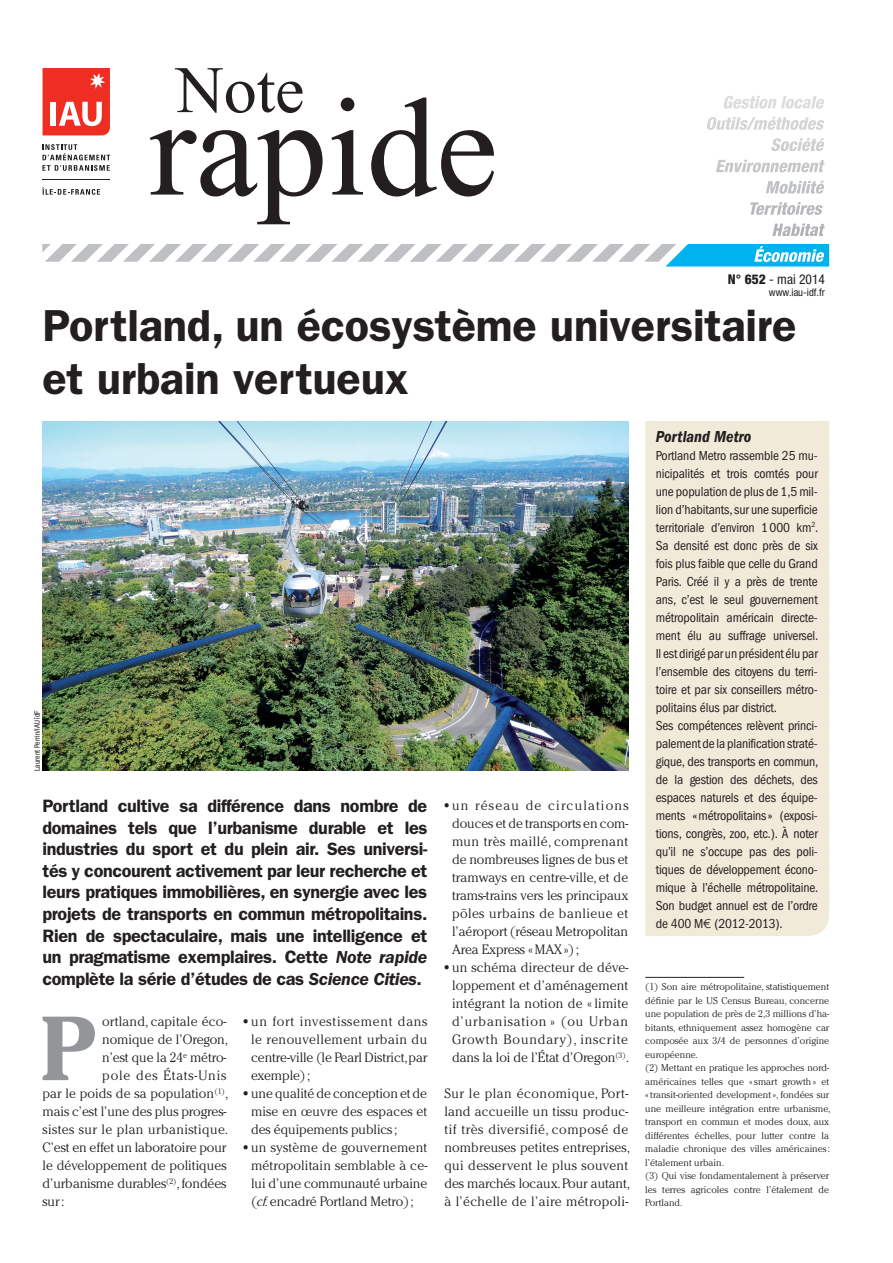
<style>
.page{position:relative;width:893px;height:1263px;background:#fff}
.page>*{position:absolute;margin:0;border:0;box-sizing:border-box;transform-origin:0 0}
.t1{font:139.8px "Times New Roman";color:#231f20}
.texte_NR___lettri{font:700 90.3px "Cheltenham";color:#939598}
.t2{font:66.3px "Times New Roman";color:#231f20}
.titre_NR{font:600 45px/52.5px "Franklin Gothic";letter-spacing:-.005em;color:#231f20}
.chapeau_NR{font:600 18px/21.6px "Franklin Gothic";letter-spacing:-.02em;color:#231f20;text-align:justify}
.encadre__titre{font:italic 600 condensed 16.5px "Franklin Gothic";color:#231f20}
.texte_NR{font:300 13.5px/18px "Cheltenham";letter-spacing:.01em;color:#231f20;text-align:justify}
.encadre__texte{font:condensed 13.5px/18px "Franklin Gothic";letter-spacing:-.01em;color:#231f20}
.texte_NR___lettri-2{font:300 13.5px "Cheltenham";letter-spacing:-.005em;color:#231f20}
.texte_NR___lettri-3{font:300 13.5px "Cheltenham";letter-spacing:.025em;color:#231f20}
.texte_NR___lettri-4{font:300 13.5px "Cheltenham";letter-spacing:.065em;color:#231f20}
.t3{font:condensed 13.5px "Helvetica Neue";color:#231f20}
.t4{font:condensed 10.5px "Helvetica Neue";color:#231f20}
.nbp_sans_filet{font:300 9.75px/13.5px "Cheltenham";color:#231f20}
.nbp_avec_filet{font:300 9.75px/13.5px "Cheltenham";color:#231f20;text-align:justify}
.Photo__crédits{font:condensed 7.5px "Helvetica Neue";color:#231f20}
.s1{font-weight:800}
.s2{font-style:italic}
.s3{font-weight:900}
.s4{font-family:"Euro Sans ITC";font-stretch:normal}
</style>
<div class="page">
<svg style="left:772px;top:223px;width:53px;height:13px"></svg>
<svg style="left:750px;top:202px;width:73px;height:13px"></svg>
<svg style="left:766px;top:181px;width:58px;height:13px"></svg>
<svg style="left:716px;top:160px;width:109px;height:12px"></svg>
<svg style="left:771px;top:138px;width:53px;height:13px"></svg>
<svg style="left:707px;top:117px;width:117px;height:13px"></svg>
<svg style="left:724px;top:96px;width:100px;height:13px"></svg>
<svg style="left:43px;top:68px;width:67px;height:67px;background:#f05248"></svg>
<hr style="left:43px;top:179px;width:67px;height:1px;background:#231f20">
<svg style="left:42px;top:144px;width:68px;height:27px"></svg>
<svg style="left:42px;top:187px;width:58px;height:8px"></svg>
<svg style="left:42px;top:244px;width:787px;height:23px"></svg>
<svg style="left:645px;top:421px;width:184px;height:515px;background:#f1eada"></svg>
<hr style="left:645px;top:977px;width:99px;height:1px;background:#231f20">
<img style="left:43px;top:421px;width:585px;height:350px">
<h3 class="t2" style="left:176px;top:54px;width:130px">Note</h3>
<h1 class="t1" style="left:149px;top:72px;width:351px">rapide</h1>
<p class="t3" style="left:728px;top:271px;width:99px"><span class="s1">N° 652</span> - mai 2014</p>
<p class="t4" style="left:769px;top:286px;width:57px">www.iau-idf.fr</p>
<p class="titre_NR" style="left:43px;top:300px;width:755px">Portland, un écosystème universitaire et urbain vertueux</p>
<p class="Photo__crédits" style="left:33px;top:771px;width:62px;rotate:-90deg">Laurent Perrin/IAU îdF</p>
<p class="chapeau_NR" style="left:43px;top:795px;width:386px">Portland cultive sa différence dans nombre de domaines tels que l’urbanisme durable et les industries du sport et du plein air. Ses universi&shy;tés y concourent activement par leur recherche et leurs pratiques immobilières, en synergie avec les projets de transports en commun métropolitains.<br>Rien de spectaculaire, mais une intelligence et un pragmatisme exemplaires. Cette <span class="s2">Note rapide </span>complète la série d’études de cas <span class="s2">Science Cities</span>.</p>
<p class="texte_NR___lettri" style="left:40px;top:994px;width:59px">P</p>
<p class="texte_NR___lettri-2" style="left:102px;top:1014px;width:126px">ortland, capitale éco-</p>
<p class="texte_NR___lettri-2" style="left:102px;top:1032px;width:127px">nomique de l’Oregon,</p>
<p class="texte_NR___lettri-2" style="left:102px;top:1050px;width:126px">n’est que la 24<sup>e</sup> métro-</p>
<p class="texte_NR___lettri-4" style="left:102px;top:1068px;width:126px">pole des États-Unis</p>
<p class="texte_NR___lettri-2" style="left:43px;top:1086px;width:187px">par le poids de sa population<sup>(1)</sup>,</p>
<p class="texte_NR___lettri-2" style="left:43px;top:1104px;width:185px">mais c’est l’une des plus progres-</p>
<p class="texte_NR___lettri-3" style="left:43px;top:1122px;width:187px">sistes sur le plan urbanistique.</p>
<p class="texte_NR___lettri-2" style="left:43px;top:1140px;width:185px">C’est en effet un laboratoire pour</p>
<p class="texte_NR___lettri-2" style="left:43px;top:1158px;width:186px">le développement de politiques</p>
<p class="texte_NR___lettri-2" style="left:43px;top:1176px;width:185px">d’urbanisme durables<sup>(2)</sup>, fondées</p>
<p class="texte_NR___lettri-2" style="left:43px;top:1194px;width:23px">sur:</p>
<p class="texte_NR" style="left:251px;top:1012px;width:178px;text-indent:-8px"><span class="s3">•</span> un fort investissement dans le renouvellement urbain du centre-ville (le Pearl District,par exemple) ;</p>
<p class="texte_NR" style="left:251px;top:1084px;width:178px;text-indent:-8px"><span class="s3">•</span> une qualité de conception et de mise en œuvre des espaces et des équipements publics;</p>
<p class="texte_NR" style="left:243px;top:1138px;width:185px;text-align:center"><span class="s3">•</span> un système de gouvernement métropolitain semblable à ce&shy;lui d’une communauté urbaine (<span class="s2">cf.</span> encadré Portland Metro) ;</p>
<p class="texte_NR" style="left:452px;top:796px;width:178px;text-indent:-8px"><span class="s3">•</span> un réseau de circulations douces et de transports en com&shy;mun très maillé, comprenant de nombreuses lignes de bus et tramways en centre-ville, et de trams-trains vers les principaux pôles urbains de banlieue et l’aéroport (réseau Metropolitan Area Express «MAX») ;</p>
<p class="texte_NR" style="left:444px;top:958px;width:186px;text-align:center"><span class="s3">•</span> un schéma directeur de déve&shy;loppement et d’aménagement intégrant la notion de «limite d’urbanisation » (ou Urban<br>Growth Boundary), inscrite dans la loi de l’État d’Oregon<sup>(3)</sup>.</p>
<p class="texte_NR" style="left:444px;top:1084px;width:187px;text-align:left">Sur le plan économique, Port&shy;land accueille un tissu produc&shy;tif très diversifié, composé de nombreuses petites entreprises, qui desservent le plus souvent des marchés locaux. Pour autant, à l’échelle de l’aire métropoli-</p>
<p class="encadre__titre" style="left:656px;top:427px;width:97px">Portland Metro</p>
<p class="encadre__texte" style="left:656px;top:446px;width:164px">Portland Metro rassemble 25 mu&shy;nicipalités et trois comtés pour une population de plus de 1,5 mil&shy;lion d’habitants, sur une superficie territoriale d’environ 1000 km<sup>2</sup>.<br>Sa densité est donc près de six fois plus faible que celle du Grand Paris. Créé il y a près de trente ans, c’est le seul gouvernement métropolitain américain directe&shy;ment élu au suffrage universel.<br>Il est dirigé par un président élu par l’ensemble des citoyens du terri&shy;toire et par six conseillers métro&shy;politains élus par district.</p>
<p class="encadre__texte" style="left:656px;top:716px;width:164px;text-align:justify">Ses compétences relèvent princi&shy;palement de la planification straté&shy;gique, des transports en commun, de la gestion des déchets, des espaces naturels et des équipe&shy;ments «métropolitains» (exposi&shy;tions, congrès, zoo, etc.). À noter qu’il ne s’occupe pas des poli&shy;tiques de développement écono&shy;mique à l’échelle métropolitaine.<br>Son budget annuel est de l’ordre de 400 M<span class="s4">e</span> (2012-2013).</p>
<p class="nbp_avec_filet" style="left:645px;top:980px;width:185px">(1) Son aire métropolitaine, statistiquement définie par le US Census Bureau, concerne une population de près de 2,3 millions d’ha&shy;bitants, ethniquement assez homogène car composée aux 3/4 de personnes d’origine européenne.</p>
<p class="nbp_sans_filet" style="left:645px;top:1061px;width:187px">(2) Mettant en pratique les approches nord&shy;américaines telles que «smart growth» et «transit-oriented development», fondées sur une meilleure intégration entre urbanisme, transport en commun et modes doux, aux différentes échelles, pour lutter contre la maladie chronique des villes américaines: l’étalement urbain.</p>
<p class="nbp_sans_filet" style="left:645px;top:1169px;width:185px;text-align:justify">(3) Qui vise fondamentalement à préserver les terres agricoles contre l’étalement de Portland.</p>
</div>
